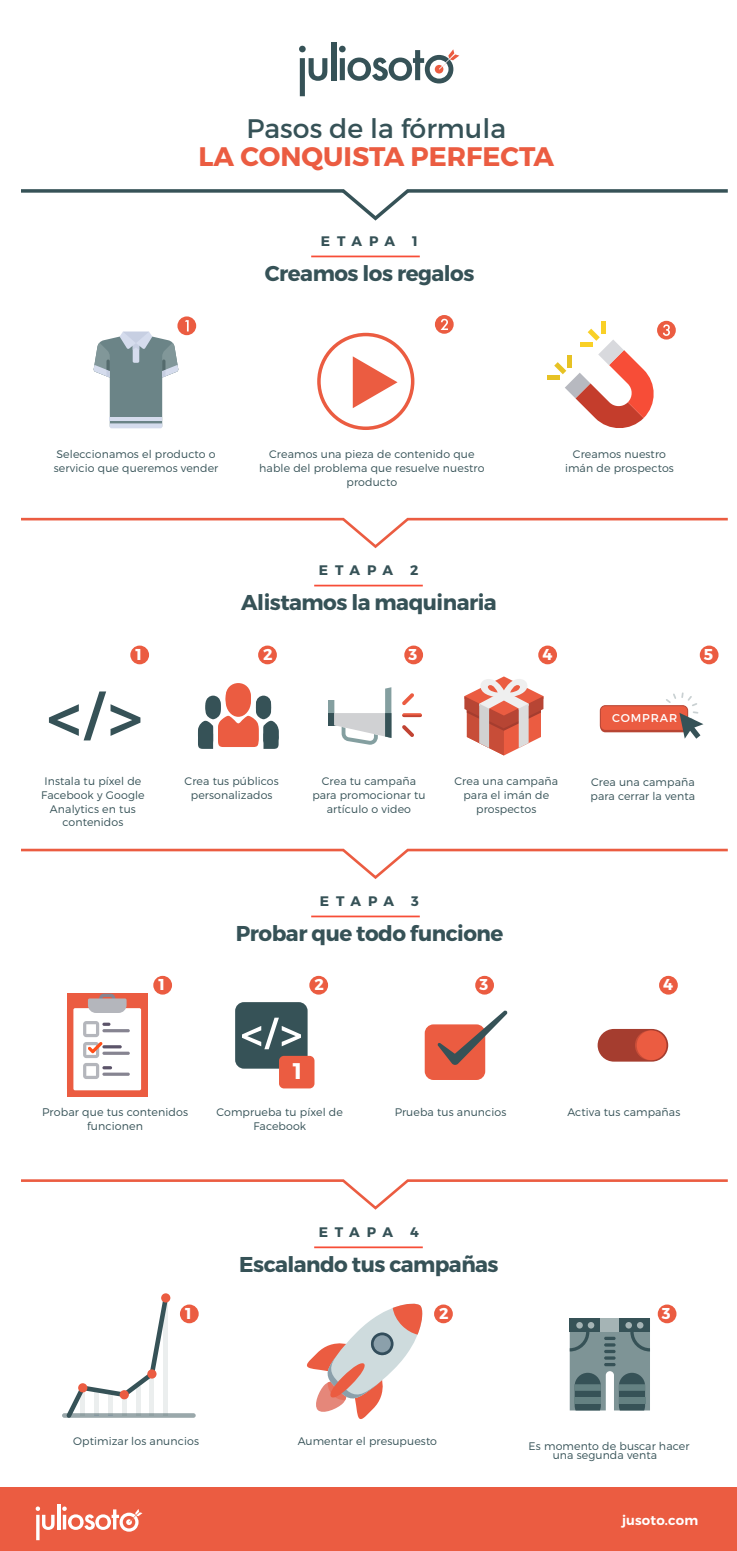
<style>
.page{position:relative;width:737px;height:1551px;background:#fff}
.page>*{position:absolute;margin:0;border:0;box-sizing:border-box;transform-origin:0 0}
.t1{font:700 26.78px "Montserrat";color:#eb5c41}
.t2{font:26.78px "Montserrat";color:#365257}
.t3{font:700 22.66px "Montserrat";color:#fff}
.t4{font:700 21.44px "Montserrat";letter-spacing:-.025em;color:#365257}
.t5{font:700 15.75px "Montserrat";color:#fff}
.t6{font:700 13.83px "Montserrat";letter-spacing:.475em;color:#365257}
.t7{font:600 13.3px "Montserrat";letter-spacing:.01em;color:#fff}
.t8{font:11.38px "Montserrat";letter-spacing:.08em;color:#fff}
.t9{font:300 11.03px/14px "Montserrat";letter-spacing:.01em;color:#365257;text-align:center}
.t10{font:300 10.94px/13.8px "Montserrat";letter-spacing:.01em;color:#365257;text-align:center}
</style>
<div class="page">
<svg style="left:93px;top:332px;width:85px;height:96px"></svg>
<div style="left:177px;top:316px;width:19px;height:19px;background:#eb5c41;border-radius:50%"></div>
<svg style="left:185px;top:320px;width:4px;height:11px"></svg>
<div style="left:435px;top:315px;width:18px;height:19px;background:#eb5c41;border-radius:50%"></div>
<svg style="left:440px;top:319px;width:8px;height:11px"></svg>
<div style="left:657px;top:321px;width:19px;height:18px;background:#eb5c41;border-radius:50%"></div>
<svg style="left:663px;top:324px;width:7px;height:12px"></svg>
<hr style="left:601px;top:322px;width:4px;height:12px;background:#f9d026">
<div style="left:547px;top:375px;width:12px;height:5px;background:#e7c224"></div>
<svg style="left:554px;top:329px;width:100px;height:99px"></svg>
<svg style="left:353px;top:356px;width:44px;height:52px"></svg>
<div style="left:317px;top:333px;width:97px;height:97px;border:4px solid #eb5c41;border-radius:50%"></div>
<svg style="left:299px;top:46px;width:28px;height:50px"></svg>
<div style="left:331px;top:42px;width:5px;height:38px;background:#365257"></div>
<svg style="left:339px;top:46px;width:120px;height:37px"></svg>
<hr style="left:311px;top:255px;width:109px;height:2px;background:#f74d37">
<hr style="left:311px;top:915px;width:109px;height:2px;background:#f74d37">
<hr style="left:314px;top:584px;width:109px;height:2px;background:#f74d37">
<svg style="left:21px;top:517px;width:707px;height:32px"></svg>
<svg style="left:21px;top:189px;width:707px;height:32px"></svg>
<svg style="left:21px;top:848px;width:707px;height:31px"></svg>
<svg style="left:21px;top:1179px;width:707px;height:31px"></svg>
<hr style="left:314px;top:1246px;width:109px;height:2px;background:#f74d37">
<div style="left:328px;top:700px;width:13px;height:25px;background:#849fa0"></div>
<div style="left:328px;top:713px;width:13px;height:12px;background:#365257"></div>
<svg style="left:334px;top:687px;width:57px;height:57px"></svg>
<svg style="left:402px;top:713px;width:20px;height:4px"></svg>
<svg style="left:402px;top:715px;width:20px;height:2px"></svg>
<svg style="left:402px;top:693px;width:12px;height:12px"></svg>
<svg style="left:402px;top:725px;width:12px;height:12px"></svg>
<div style="left:67px;top:993px;width:80px;height:104px;background:#eb5c41"></div>
<div style="left:73px;top:1008px;width:68px;height:82px;background:#fff;border-radius:2px"></div>
<hr style="left:102px;top:1029px;width:28px;height:3px;background:#868491;border-radius:2px">
<hr style="left:102px;top:1045px;width:20px;height:3px;background:#5c546a;border-radius:2px">
<hr style="left:102px;top:1051px;width:28px;height:3px;background:#868491;border-radius:2px">
<hr style="left:102px;top:1072px;width:28px;height:3px;background:#868491;border-radius:2px">
<svg style="left:88px;top:993px;width:39px;height:20px"></svg>
<svg style="left:83px;top:1021px;width:29px;height:58px"></svg>
<svg style="left:49px;top:691px;width:91px;height:49px"></svg>
<div style="left:258px;top:645px;width:19px;height:19px;background:#eb5c41;border-radius:50%"></div>
<div style="left:309px;top:975px;width:19px;height:19px;background:#eb5c41;border-radius:50%"></div>
<div style="left:434px;top:1304px;width:19px;height:19px;background:#eb5c41;border-radius:50%"></div>
<div style="left:130px;top:645px;width:19px;height:19px;background:#eb5c41;border-radius:50%"></div>
<div style="left:153px;top:975px;width:19px;height:19px;background:#eb5c41;border-radius:50%"></div>
<div style="left:180px;top:1304px;width:19px;height:19px;background:#eb5c41;border-radius:50%"></div>
<div style="left:235px;top:1002px;width:72px;height:66px;background:#365257;border-radius:9px"></div>
<div style="left:279px;top:1055px;width:35px;height:33px;background:#eb5c41;border-radius:5px"></div>
<svg style="left:242px;top:1017px;width:59px;height:32px"></svg>
<div style="left:404px;top:645px;width:19px;height:19px;background:#eb5c41;border-radius:50%"></div>
<div style="left:475px;top:975px;width:19px;height:19px;background:#eb5c41;border-radius:50%"></div>
<div style="left:657px;top:1304px;width:19px;height:19px;background:#eb5c41;border-radius:50%"></div>
<div style="left:538px;top:645px;width:19px;height:19px;background:#eb5c41;border-radius:50%"></div>
<div style="left:659px;top:975px;width:19px;height:19px;background:#eb5c41;border-radius:50%"></div>
<div style="left:699px;top:645px;width:19px;height:19px;background:#eb5c41;border-radius:50%"></div>
<svg style="left:198px;top:683px;width:80px;height:66px"></svg>
<svg style="left:464px;top:676px;width:79px;height:79px"></svg>
<svg style="left:600px;top:707px;width:87px;height:25px"></svg>
<div style="left:600px;top:705px;width:87px;height:25px;background:#eb5c41;border-radius:5px"></div>
<div style="left:600px;top:705px;width:88px;height:26px;border:1px solid #b74534;border-radius:5px"></div>
<svg style="left:665px;top:692px;width:38px;height:46px"></svg>
<div style="left:425px;top:1024px;width:60px;height:56px;background:#eb5c41;border-radius:9px"></div>
<svg style="left:437px;top:1010px;width:70px;height:55px"></svg>
<div style="left:597px;top:1029px;width:71px;height:32px;background:#a53d2f;border-radius:16px"></div>
<svg style="left:635px;top:1030px;width:29px;height:30px"></svg>
<div style="left:636px;top:1030px;width:30px;height:30px;background:#eb5c41;border-radius:50%"></div>
<svg style="left:67px;top:1300px;width:101px;height:113px"></svg>
<svg style="left:62px;top:1413px;width:134px;height:4px"></svg>
<div style="left:78px;top:1383px;width:9px;height:9px;background:#eb5c41;border-radius:50%"></div>
<div style="left:120px;top:1390px;width:9px;height:9px;background:#eb5c41;border-radius:50%"></div>
<div style="left:147px;top:1369px;width:9px;height:9px;background:#eb5c41;border-radius:50%"></div>
<div style="left:161px;top:1293px;width:9px;height:9px;background:#eb5c41;border-radius:50%"></div>
<svg style="left:307px;top:1303px;width:116px;height:116px"></svg>
<svg style="left:569px;top:1318px;width:81px;height:92px;background:#6e8588"></svg>
<div style="left:0;top:1487px;width:737px;height:63px;background:#eb5c41"></div>
<svg style="left:36px;top:1506px;width:19px;height:34px"></svg>
<hr style="left:57px;top:1503px;width:3px;height:26px;background:#fff">
<svg style="left:62px;top:1506px;width:80px;height:25px"></svg>
<h1 class="t2" style="left:246px;top:112px;width:261px">Pasos de la fórmula</h1>
<h1 class="t1" style="left:198px;top:140px;width:357px">LA CONQUISTA PERFECTA</h1>
<p class="t6" style="left:321px;top:233px;width:98px">ETAPA 1</p>
<h3 class="t4" style="left:265px;top:260px;width:211px">Creamos los regalos</h3>
<p class="t10" style="left:54px;top:447px;width:166px;text-align:left">Seleccionamos el producto o servicio que queremos vender</p>
<p class="t10" style="left:259px;top:447px;width:227px">Creamos una pieza de contenido que hable del problema que resuelve nuestro producto</p>
<p class="t10" style="left:565px;top:447px;width:110px">Creamos nuestro imán de prospectos</p>
<h3 class="t5" style="left:135px;top:645px;width:8px">1</h3>
<p class="t6" style="left:319px;top:561px;width:101px">ETAPA 2</p>
<h3 class="t4" style="left:241px;top:589px;width:257px">Alistamos la maquinaria</h3>
<h3 class="t5" style="left:263px;top:645px;width:11px">2</h3>
<h3 class="t5" style="left:408px;top:645px;width:10px">3</h3>
<h3 class="t5" style="left:542px;top:645px;width:11px">4</h3>
<p class="t8" style="left:612px;top:710px;width:67px">COMPRAR</p>
<h3 class="t5" style="left:704px;top:645px;width:11px">5</h3>
<p class="t10" style="left:41px;top:774px;width:105px">Instala tu píxel de<br>Facebook y Google<br>Analytics en tus contenidos</p>
<p class="t10" style="left:185px;top:774px;width:96px">Crea tus públicos personalizados</p>
<p class="t10" style="left:312px;top:774px;width:115px">Crea tu campaña para promocionar tu artículo o video</p>
<p class="t10" style="left:454px;top:774px;width:105px">Crea una campaña para el imán de prospectos</p>
<p class="t10" style="left:590px;top:774px;width:106px;text-align:left">Crea una campaña para cerrar la venta</p>
<h3 class="t5" style="left:158px;top:975px;width:8px">1</h3>
<p class="t6" style="left:320px;top:892px;width:100px">ETAPA 3</p>
<h3 class="t4" style="left:236px;top:920px;width:269px">Probar que todo funcione</h3>
<h3 class="t5" style="left:314px;top:975px;width:11px">2</h3>
<h3 class="t5" style="left:479px;top:975px;width:10px">3</h3>
<h3 class="t5" style="left:663px;top:975px;width:11px">4</h3>
<h2 class="t3" style="left:293px;top:1057px;width:11px">1</h2>
<p class="t9" style="left:42px;top:1104px;width:147px">Probar que tus contenidos funcionen</p>
<p class="t10" style="left:217px;top:1105px;width:128px">Comprueba tu píxel de<br>Facebook</p>
<p class="t10" style="left:395px;top:1105px;width:113px">Prueba tus anuncios</p>
<p class="t10" style="left:567px;top:1105px;width:114px">Activa tus campañas</p>
<h3 class="t5" style="left:185px;top:1303px;width:8px">1</h3>
<p class="t6" style="left:319px;top:1223px;width:102px">ETAPA 4</p>
<h3 class="t4" style="left:239px;top:1250px;width:261px">Escalando tus campañas</h3>
<h3 class="t5" style="left:439px;top:1303px;width:11px">2</h3>
<h3 class="t5" style="left:662px;top:1303px;width:10px">3</h3>
<p class="t10" style="left:73px;top:1433px;width:127px">Optimizar los anuncios</p>
<p class="t10" style="left:298px;top:1433px;width:141px">Aumentar el presupuesto</p>
<p class="t10" style="left:552px;top:1441px;width:138px;line-height:8.6px;text-align:left;text-indent:-24px">Es momento de buscar hacer una segunda venta</p>
<p class="t7" style="left:622px;top:1511px;width:78px">jusoto.com</p>
</div>
